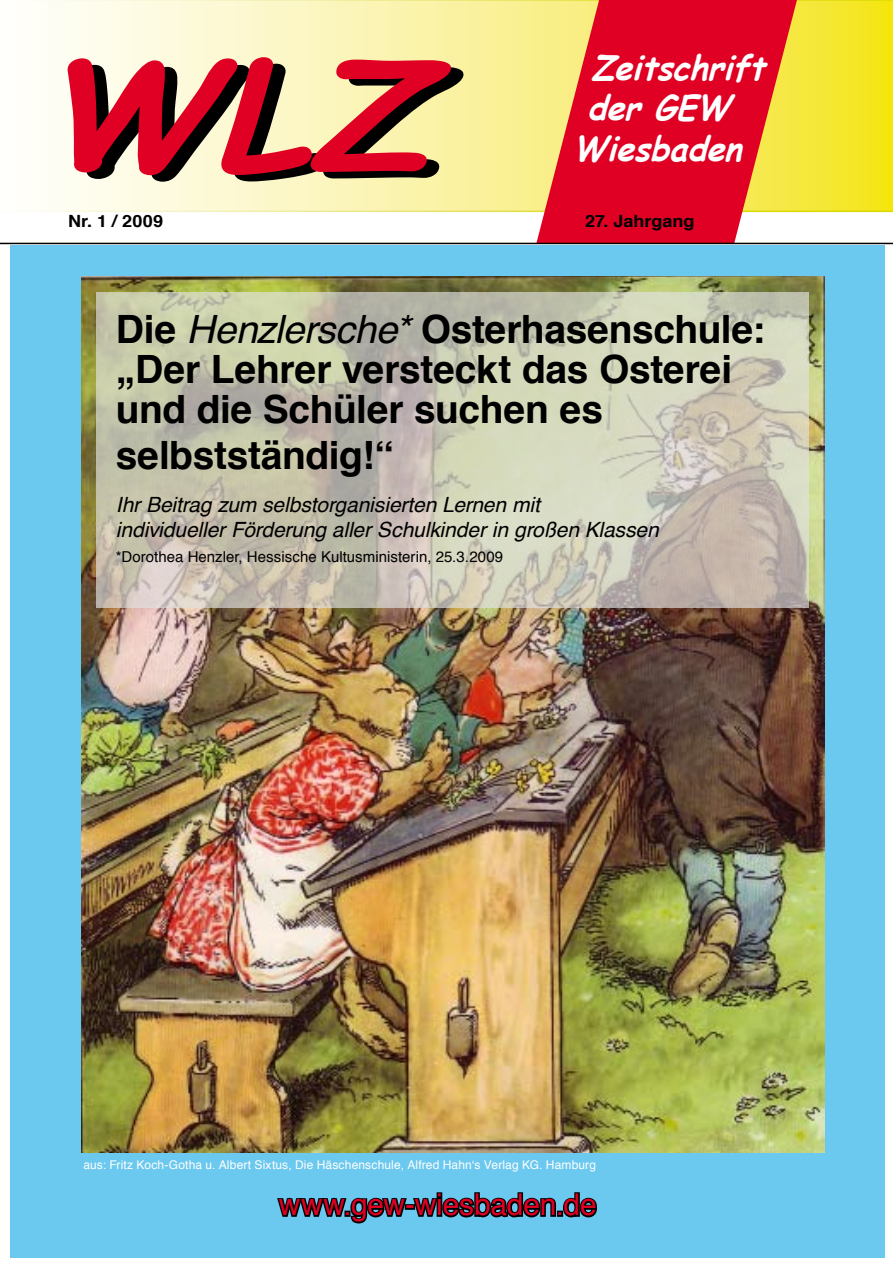
<style>
.page{position:relative;width:893px;height:1263px;background:#fff}
.page>*{position:absolute;margin:0;border:0;box-sizing:border-box;transform-origin:0 0}
.t1{font:italic 700 147.45px "Comic Sans MS";color:#000;scale:1.15 1}
.t2{font:700 39px/40.5px "Helvetica";letter-spacing:-.01em;color:#000}
.t3{font:italic 700 33.75px "Comic Sans MS";color:#fff;scale:.96 1}
.t4{font:30px "Helvetica";letter-spacing:-.005em;color:#e00023}
.t5{font:italic 21px/25.2px "Helvetica";letter-spacing:-.005em;color:#000}
.t6{font:700 16.8px "Helvetica";color:#000;scale:1.07 1}
.t7{font:15px "Helvetica";letter-spacing:.005em;color:#000}
.t8{font:12px "Helvetica";letter-spacing:.015em;color:#fff}
.s1{font-weight:400;font-style:italic}
</style>
<div class="page">
<svg style="left:30px;top:0;width:863px;height:212px"></svg>
<svg style="left:536px;top:0;width:261px;height:243px;fill:#e00023"></svg>
<hr style="left:0;top:243px;width:893px;height:1px;background:#000">
<div style="left:10px;top:246px;width:874px;height:1012px;background:#6bc8ee"></div>
<img style="left:82px;top:276px;width:743px;height:877px">
<svg style="left:96px;top:292px;width:713px;height:315px"></svg>
<svg style="left:277px;top:1192px;width:320px;height:32px"></svg>
<h1 class="t1" style="left:50px;top:12px;width:386px">WLZ</h1>
<p class="t3" style="left:591px;top:43px;width:194px">Zeitschrift</p>
<p class="t3" style="left:587px;top:83px;width:163px">derGEW</p>
<p class="t3" style="left:573px;top:124px;width:189px">Wiesbaden</p>
<p class="t6" style="left:68px;top:207px;width:90px">Nr. 1 / 2009</p>
<p class="t6" style="left:585px;top:207px;width:104px">27. Jahrgang</p>
<p class="t2" style="left:116px;top:309px;width:651px">Die <span class="s1">Henzlersche*</span> Osterhasenschule: „Der Lehrer versteckt das Osterei und die Schüler suchen es</p>
<p class="t2" style="left:116px;top:435px;width:280px">selbstständig!“</p>
<p class="t5" style="left:116px;top:492px;width:544px">Ihr Beitrag zum selbstorganisierten Lernen mit<br>individueller Förderung aller Schulkinder in großen Klassen</p>
<p class="t7" style="left:116px;top:545px;width:389px">*Dorothea Henzler, Hessische Kultusministerin, 25.3.2009</p>
<p class="t8" style="left:83px;top:1155px;width:514px">aus: Fritz Koch-Gotha u. Albert Sixtus, Die Häschenschule, Alfred Hahn‘s Verlag KG. Hamburg</p>
<p class="t4" style="left:279px;top:1182px;width:319px">www.gew-wiesbaden.de</p>
</div>
